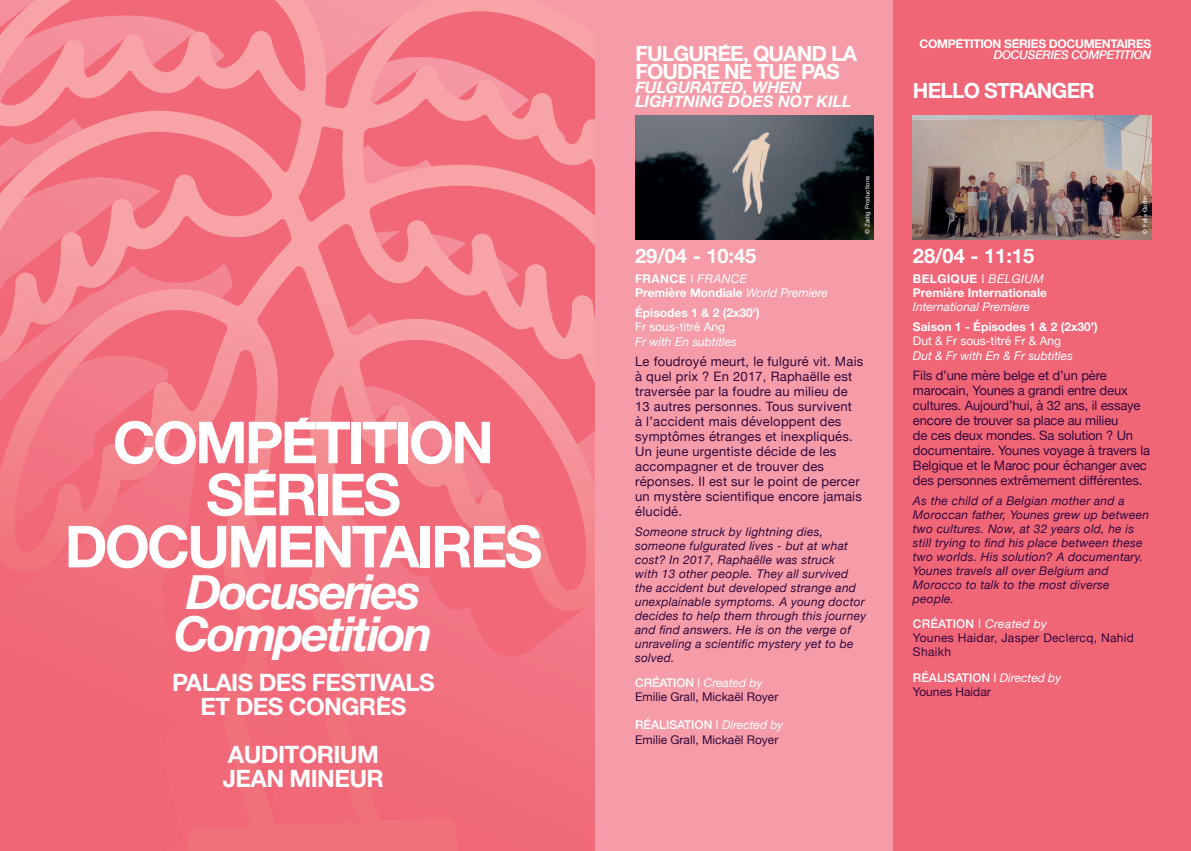
<style>
.page{position:relative;width:1191px;height:851px;background:#fff}
.page>*{position:absolute;margin:0;border:0;box-sizing:border-box;transform-origin:0 0}
.t1{font:58px/52px "Canneseries 2022";letter-spacing:-.05em;color:#fff;text-align:center}
.t2{font:italic 700 48px/42px "Helvetica Neue";letter-spacing:-.05em;color:#fff}
.t3{font:24px/24px "Canneseries 2022";letter-spacing:-.025em;color:#fff;text-align:center}
.t4{font:21px/18px "Canneseries 2022";letter-spacing:-.04em;color:#fff}
.t5{font:700 20px "Helvetica Neue";color:#fff}
.t6{font:italic 700 16px/14px "Helvetica Neue";color:#fff}
.t7{font:13px/15px "Helvetica Neue";letter-spacing:.02em;color:#33083c}
.t8{font:13px/15px "Helvetica Neue";letter-spacing:-.01em;color:#33083c}
.t9{font:italic 12px/14px "Helvetica Neue";letter-spacing:.02em;color:#33083c}
.t10{font:700 12px/14px "Helvetica Neue";color:#fff}
.t11{font:12px/14px "Helvetica Neue";color:#33083c}
.t12{font:italic 12px "Helvetica Neue";color:#fff}
.t13{font:12px/14px "Helvetica Neue";letter-spacing:.03em;color:#33083c}
.t14{font:12px "Helvetica Neue";color:#fff}
.t15{font:12px "Canneseries 2022";letter-spacing:-.025em;color:#fff}
.t16{font:italic 500 12px "Helvetica Neue";letter-spacing:-.025em;color:#fff}
.t17{font:6px "Helvetica Neue";letter-spacing:.02em;color:#fff}
.s1{font-weight:400;font-style:italic}
.s2{font-weight:500;color:#fff}
.s3{font-style:italic;color:#fff}
</style>
<div class="page">
<div style="left:893px;top:0;width:298px;height:850px;background:#f16677"></div>
<img style="left:913px;top:116px;width:238px;height:123px">
<svg style="left:0;top:0;width:595px;height:850px;fill:#f16a79"></svg>
<svg style="left:0;top:0;width:429px;height:363px"></svg>
<div style="left:595px;top:0;width:298px;height:850px;background:#f59ca8"></div>
<img style="left:635px;top:116px;width:238px;height:123px">
<h1 class="t1" style="left:65px;top:417px;width:479px">COMPÉTITION<br>SÉRIES<br>DOCUMENTAIRES</h1>
<h2 class="t2" style="left:174px;top:572px;width:260px">Docuseries<br>Competition</h2>
<h3 class="t3" style="left:172px;top:670px;width:264px">PALAIS DES FESTIVALS<br>ET DES CONGRÈS</h3>
<h3 class="t3" style="left:223px;top:742px;width:163px;text-align:left">AUDITORIUM<br>JEAN MINEUR</h3>
<h3 class="t4" style="left:635px;top:44px;width:223px">FULGURÉE, QUAND LA<br>FOUDRE NE TUE PAS</h3>
<h3 class="t6" style="left:635px;top:80px;width:217px">FULGURATED, WHEN<br>LIGHTNING DOES NOT KILL</h3>
<p class="t17" style="left:863px;top:234px;width:59px;rotate:-90deg">© Zadig Productions</p>
<h3 class="t5" style="left:635px;top:240px;width:123px">29/04 - 10:45</h3>
<p class="t10" style="left:635px;top:271px;width:194px">FRANCE <span class="s1">FRANCE<br></span>Première Mondiale <span class="s1">World Premiere</span></p>
<p class="t10" style="left:635px;top:306px;width:126px">Épisodes 1 &amp; 2 (2x30’)</p>
<p class="t14" style="left:635px;top:318px;width:91px">Fr sous-titré Ang</p>
<p class="t12" style="left:635px;top:332px;width:103px">Fr with En subtitles</p>
<p class="t7" style="left:635px;top:355px;width:230px">Le foudroyé meurt, le fulguré vit. Mais à quel prix ? En 2017, Raphaëlle est traversée par la foudre au milieu de 13 autres personnes. Tous survivent<br>à l’accident mais développent des symptômes étranges et inexpliqués.<br>Un jeune urgentiste décide de les accompagner et de trouver des réponses. Il est sur le point de percer un mystère scientifique encore jamais élucidé.</p>
<p class="t9" style="left:635px;top:525px;width:232px">Someone struck by lightning dies, someone fulgurated lives - but at what cost? In 2017, Raphaëlle was struck<br>with 13 other people. They all survived the accident but developed strange and unexplainable symptoms. A young doctor decides to help them through this journey and find answers. He is on the verge of unraveling a scientific mystery yet to be solved.</p>
<p class="t11" style="left:635px;top:676px;width:145px"><span class="s2">CRÉATION</span> <span class="s3">Created by<br></span>Emilie Grall, Mickaël Royer</p>
<p class="t11" style="left:635px;top:718px;width:150px"><span class="s2">RÉALISATION</span> <span class="s3">Directed by<br></span>Emilie Grall, Mickaël Royer</p>
<p class="t15" style="left:919px;top:37px;width:233px">COMPÉTITION SÉRIES DOCUMENTAIRES</p>
<p class="t16" style="left:993px;top:45px;width:159px">DOCUSERIES COMPETITION</p>
<h3 class="t4" style="left:913px;top:81px;width:183px">HELLO STRANGER</h3>
<p class="t17" style="left:1140px;top:234px;width:39px;rotate:-90deg">© Felix Goffin</p>
<h3 class="t5" style="left:913px;top:240px;width:123px">28/04 - 11:15</h3>
<p class="t10" style="left:913px;top:271px;width:136px">BELGIQUE <span class="s1">BELGIUM<br></span>Première Internationale</p>
<p class="t12" style="left:913px;top:298px;width:118px">International Premiere</p>
<p class="t10" style="left:913px;top:320px;width:186px">Saison 1 - Épisodes 1 &amp; 2 (2x30’)</p>
<p class="t14" style="left:913px;top:332px;width:150px">Dut &amp; Fr sous-titré Fr &amp; Ang</p>
<p class="t12" style="left:913px;top:346px;width:162px">Dut &amp; Fr with En &amp; Fr subtitles</p>
<p class="t8" style="left:913px;top:369px;width:239px">Fils d’une mère belge et d’un père marocain, Younes a grandi entre deux cultures. Aujourd’hui, à 32 ans, il essaye encore de trouver sa place au milieu<br>de ces deux mondes. Sa solution ? Un documentaire. Younes voyage à travers la Belgique et le Maroc pour échanger avec des personnes extrêmement différentes.</p>
<p class="t9" style="left:913px;top:494px;width:238px">As the child of a Belgian mother and a Moroccan father, Younes grew up between two cultures. Now, at 32 years old, he is still trying to find his place between these two worlds. His solution? A documentary.<br>Younes travels all over Belgium and Morocco to talk to the most diverse people.</p>
<p class="t13" style="left:913px;top:617px;width:223px"><span class="s2">CRÉATION</span> <span class="s3">Created by<br></span>Younes Haidar, Jasper Declercq, Nahid<br>Shaikh</p>
<p class="t11" style="left:913px;top:671px;width:150px"><span class="s2">RÉALISATION</span> <span class="s3">Directed by<br></span>Younes Haidar</p>
</div>
